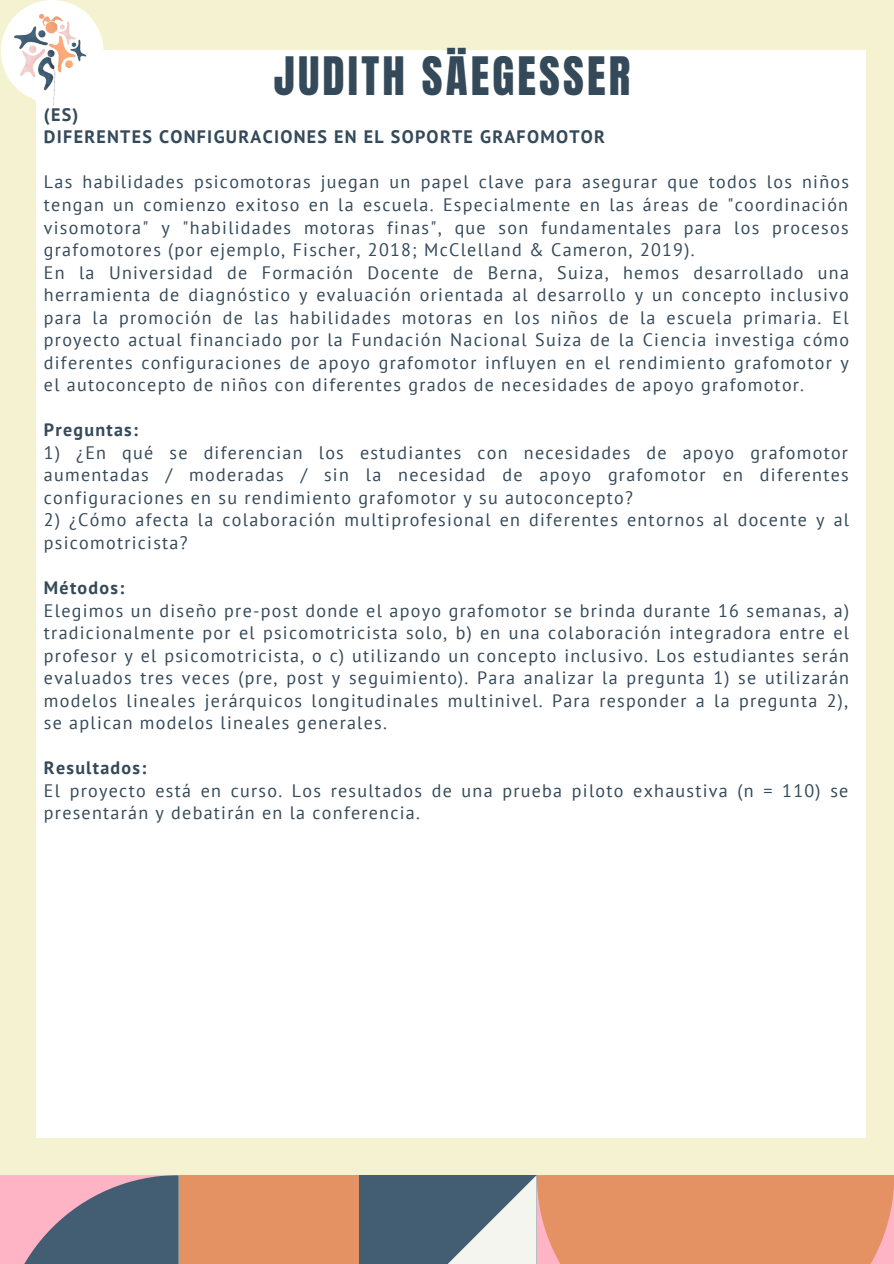
<style>
.page{position:relative;width:894px;height:1264px;background:#fff}
.page>*{position:absolute;margin:0;border:0;box-sizing:border-box;transform-origin:0 0}
.t1{font:45px "Anton";letter-spacing:.07em;color:#344959}
.t2{font:18px/22.5px "PT Sans";letter-spacing:.07em;color:#344959;text-align:justify}
.t3{font:700 18px "PT Sans";letter-spacing:.07em;color:#344959}
</style>
<div class="page">
<div style="left:0;top:0;width:893px;height:1263px;background:#f4f2d0"></div>
<div style="left:37px;top:50px;width:828px;height:1086px;background:#fff"></div>
<svg style="left:358px;top:1175px;width:535px;height:88px;background:#bd8d75"></svg>
<div style="left:179px;top:1175px;width:179px;height:88px;background:#e49163"></div>
<svg style="left:0;top:1175px;width:179px;height:88px;background:#8c7f93"></svg>
<svg style="left:94px;top:22px;width:10px;height:28px"></svg>
<img style="left:1px;top:0;width:93px;height:116px">
<p class="t1" style="left:274px;top:44px;width:358px">JUDITH SÄEGESSER</p>
<p class="t3" style="left:44px;top:102px;width:36px">(ES)</p>
<p class="t3" style="left:44px;top:125px;width:562px">DIFERENTES CONFIGURACIONES EN EL SOPORTE GRAFOMOTOR</p>
<p class="t2" style="left:44px;top:170px;width:806px">Las habilidades psicomotoras juegan un papel clave para asegurar que todos los niños tengan un comienzo exitoso en la escuela. Especialmente en las áreas de "coordinación visomotora" y "habilidades motoras finas", que son fundamentales para los procesos grafomotores (por ejemplo, Fischer, 2018; McClelland &amp; Cameron, 2019).</p>
<p class="t2" style="left:44px;top:261px;width:806px">En la Universidad de Formación Docente de Berna, Suiza, hemos desarrollado una herramienta de diagnóstico y evaluación orientada al desarrollo y un concepto inclusivo para la promoción de las habilidades motoras en los niños de la escuela primaria. El proyecto actual financiado por la Fundación Nacional Suiza de la Ciencia investiga cómo diferentes configuraciones de apoyo grafomotor influyen en el rendimiento grafomotor y el autoconcepto de niños con diferentes grados de necesidades de apoyo grafomotor.</p>
<p class="t3" style="left:44px;top:418px;width:95px">Preguntas:</p>
<p class="t2" style="left:44px;top:441px;width:806px">1) ¿En qué se diferencian los estudiantes con necesidades de apoyo grafomotor aumentadas / moderadas / sin la necesidad de apoyo grafomotor en diferentes configuraciones en su rendimiento grafomotor y su autoconcepto?</p>
<p class="t2" style="left:44px;top:508px;width:806px">2) ¿Cómo afecta la colaboración multiprofesional en diferentes entornos al docente y al psicomotricista?</p>
<p class="t3" style="left:44px;top:575px;width:82px">Métodos:</p>
<p class="t2" style="left:44px;top:598px;width:806px">Elegimos un diseño pre-post donde el apoyo grafomotor se brinda durante 16 semanas, a) tradicionalmente por el psicomotricista solo, b) en una colaboración integradora entre el profesor y el psicomotricista, o c) utilizando un concepto inclusivo. Los estudiantes serán evaluados tres veces (pre, post y seguimiento). Para analizar la pregunta 1) se utilizarán modelos lineales jerárquicos longitudinales multinivel. Para responder a la pregunta 2), se aplican modelos lineales generales.</p>
<p class="t3" style="left:44px;top:756px;width:104px">Resultados:</p>
<p class="t2" style="left:44px;top:778px;width:805px">El proyecto está en curso. Los resultados de una prueba piloto exhaustiva (n = 110) se presentarán y debatirán en la conferencia.</p>
</div>
